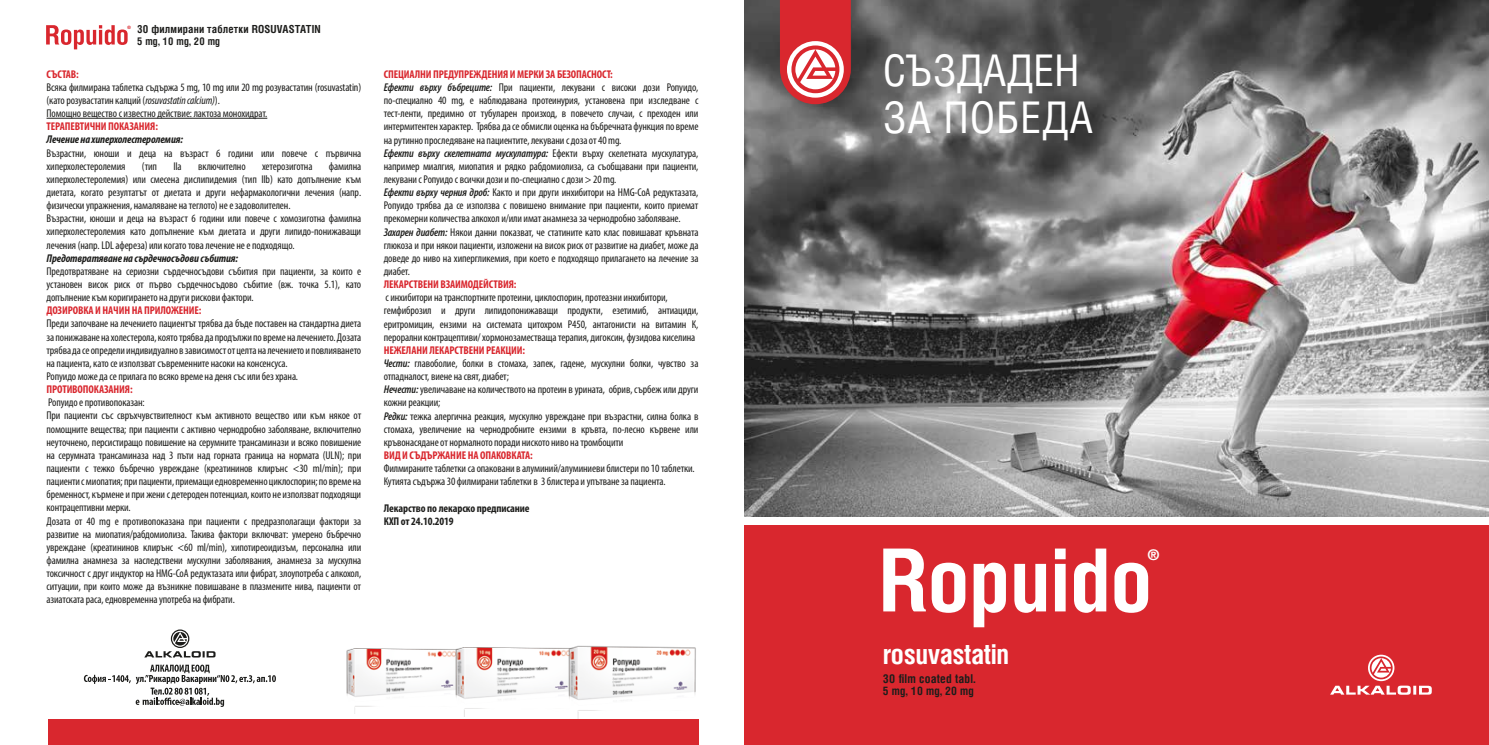
<style>
.page{position:relative;width:1489px;height:745px;background:#fff}
.page>*{position:absolute;margin:0;border:0;box-sizing:border-box;transform-origin:0 0}
.t1{font:43.75px/46.8px "Helios Cond";color:#fff}
.t2{font:700 27.38px "Helios Cond";letter-spacing:-.01em;color:#fff}
.t3{font:700 14.62px "Helios Cond";color:#fff}
.t4{font:700 12.12px "Helios Cond";letter-spacing:.015em;color:#1d1d1b}
.t5{font:700 11.75px "Helios Cond";letter-spacing:.015em;color:#1d1d1b}
.t6{font:condensed 11.25px/13.1px "Myriad Pro";letter-spacing:-.01em;color:#1d1d1b}
.t7{font:700 condensed 11.25px "Myriad Pro";letter-spacing:-.01em;color:#d9272e}
.t8{font:italic 700 condensed 11.25px "Myriad Pro";letter-spacing:-.01em;color:#1d1d1b}
.t9{font:700 condensed 11.25px/13.1px "Myriad Pro";letter-spacing:-.01em;color:#1d1d1b}
.t10{font:700 11.12px "Helios Cond";letter-spacing:.015em;color:#1d1d1b}
.t11{font:700 10.62px "Helios Cond";letter-spacing:.015em;color:#1d1d1b}
.t12{font:700 4.5px "Helios Cond";color:#d9272e}
.s1{font-style:italic}
.s2{font-weight:700;color:#d9272e}
.s3{font-weight:600;font-style:italic}
</style>
<div class="page">
<img style="left:744px;top:0;width:744px;height:517px">
<img style="left:346px;top:648px;width:107px;height:65px">
<img style="left:453px;top:647px;width:114px;height:68px">
<img style="left:567px;top:645px;width:129px;height:73px">
<div style="left:48px;top:718px;width:650px;height:26px;background:#d9272e"></div>
<div style="left:744px;top:524px;width:744px;height:220px;background:#d9272e"></div>
<svg style="left:780px;top:0;width:70px;height:104px"></svg>
<svg style="left:883px;top:548px;width:265px;height:79px"></svg>
<hr style="left:47px;top:118px;width:220px;height:1px;background:#1d1d1b">
<svg style="left:84px;top:664px;width:192px;height:42px"></svg>
<svg style="left:144px;top:629px;width:71px;height:28px"></svg>
<svg style="left:1330px;top:654px;width:101px;height:40px"></svg>
<svg style="left:46px;top:25px;width:82px;height:24px"></svg>
<p class="t10" style="left:137px;top:22px;width:185px">30 филмирани таблетки ROSUVASTATIN</p>
<p class="t11" style="left:137px;top:34px;width:85px">5 mg, 10 mg, 20 mg</p>
<p class="t12" style="left:128px;top:24px;width:5px">®</p>
<p class="t7" style="left:47px;top:67px;width:34px">СЪСТАВ:</p>
<p class="t6" style="left:47px;top:80px;width:316px">Всяка филмирана таблетка съдържа 5 mg, 10 mg или 20 mg розувастатин (rosuvastatin) (като розувастатин калций (<span class="s1">rosuvastatin calcium)</span>).<br>Помощно вещество с известно действие: лактоза монохидрат.</p>
<p class="t7" style="left:47px;top:119px;width:113px">ТЕРАПЕВТИЧНИ ПОКАЗАНИЯ:</p>
<p class="t8" style="left:47px;top:132px;width:138px">Лечение на хиперхолестеролемия:</p>
<p class="t6" style="left:47px;top:146px;width:316px">Възрастни, юноши и деца на възраст 6 години или повече с първична хиперхолестеролемия</p>
<p class="t6" style="left:47px;top:159px;width:316px;text-indent:282px">фамилна хиперхолестеролемия) или смесена дислипидемия (тип IIb) като допълнение към диетата, когато резултатът от диетата и други нефармакологични лечения (напр. физически упражнения, намаляване на теглото) не е задоволителен.<br>Възрастни, юноши и деца на възраст 6 години или повече с хомозиготна фамилна хиперхолестеролемия като допълнение към диетата и други липидо-понижаващи лечения (напр. LDL афереза ) или когато това лечение не e подходящо.</p>
<p class="t8" style="left:47px;top:251px;width:193px">Предотвратяване на сърдечносъдови събития:</p>
<p class="t6" style="left:47px;top:264px;width:316px;text-align:justify">Предотвратяване на сериозни сърдечносъдови събития при пациенти, за които е установен висок риск от първо сърдечносъдово събитие (вж. точка 5.1), като допълнение към коригирането на други рискови фактори.</p>
<p class="t7" style="left:47px;top:303px;width:156px">ДОЗИРОВКА И НАЧИН НА ПРИЛОЖЕНИЕ:</p>
<p class="t6" style="left:47px;top:317px;width:316px">Преди започване на лечението пациентът трябва да бъде поставен на стандартна диета за понижаване на холестерола, която трябва да продължи по време на лечението. Дозата трябва да се определи индивидуално в зависимост от целта на лечението и повлияването на пациента, като се използват съвременните насоки на консенсуса.<br>Ропуидо може да се прилага по всяко време на деня със или без храна.</p>
<p class="t7" style="left:47px;top:382px;width:88px">ПРОТИВОПОКАЗАНИЯ:</p>
<p class="t6" style="left:47px;top:395px;width:316px">Ропуидо е противопоказан:<br>При пациенти със свръхчувствителност към активното вещество или към някое от помощните вещества; при пациенти с активно чернодробно заболяване, включително неуточнено, персистиращо повишение на серумните трансаминази и всяко повишение на серумната трансаминаза над 3 пъти над горната граница на нормата (ULN); при пациенти с тежко бъбречно увреждане (креатининов клирънс &lt;30 ml/min); при пациенти с миопатия; при пациенти, приемащи едновременно циклоспорин; по време на бременност, кърмене и при жени с детероден потенциал, които не използват подходящи контрацептивни мерки.<br>Дозата от 40 mg е противопоказана при пациенти с предразполагащи фактори за развитие на миопатия/рабдомиолиза. Такива фактори включват: умерено бъбречно увреждане (креатининов клирънс &lt;60 ml/min), хипотиреоидизъм, персонална или фамилна анамнеза за наследствени мускулни заболявания, анамнеза за мускулна токсичност с друг индуктор на HMG-CoA редуктазата или фибрат, злоупотреба с алкохол, ситуации, при които може да възникне повишаване в плазмените нива, пациенти от азиатската раса, едновременна употреба на фибрати.</p>
<p class="t6" style="left:142px;top:159px;width:17px">(тип</p>
<p class="t6" style="left:173px;top:159px;width:10px">IIa</p>
<p class="t6" style="left:198px;top:159px;width:49px">включително</p>
<p class="t6" style="left:262px;top:159px;width:52px">хетерозиготна</p>
<p class="t6" style="left:384px;top:67px;width:316px"><span class="s2">СПЕЦИАЛНИ ПРЕДУПРЕЖДЕНИЯ И МЕРКИ ЗА БЕЗОПАСНОСТ:<br></span><span class="s3">Ефекти върху бъбреците:</span> При пациенти, лекувани с високи дози Ропуидо, по-специално 40 mg, е наблюдавана протеинурия, установена при изследване с тест-ленти, предимно от тубуларен произход, в повечето случаи, с преходен или интермитентен характер. Трябва да се обмисли оценка на бъбречната функция по време на рутинно проследяване на пациентите, лекувани с доза от 40 mg.<br><span class="s3">Ефекти върху скелетната мускулатура:</span> Ефекти върху скелетната мускулатура, например миалгия, миопатия и рядко рабдомиолиза, са съобщавани при пациенти, лекувани с Ропуидо с всички дози и по-специално с дози &gt; 20 mg.<br><span class="s3">Ефекти върху черния дроб:</span> Както и при други инхибитори на HMG-CoA редуктазата, Ропуидо трябва да се използва с повишено внимание при пациенти, които приемат прекомерни количества алкохол и/или имат анамнеза за чернодробно заболяване.<br><span class="s3">Захарен диабет:</span> Някои данни показват, че статините като клас повишават кръвната глюкоза и при някои пациенти, изложени на висок риск от развитие на диабет, може да доведе до ниво на хипергликемия, при което е подходящо прилагането на лечение за диабет.</p>
<p class="t7" style="left:384px;top:277px;width:134px">ЛЕКАРСТВЕНИ ВЗАИМОДЕЙСТВИЯ:</p>
<p class="t6" style="left:384px;top:290px;width:316px">с инхибитори на транспортните протеини, циклоспорин, протеазни инхибитори, гемфиброзил и други липидопонижаващи продукти, езетимиб, антиациди, еритромицин, ензими на системата цитохром P450, антагонисти на витамин К, перорални контрацептиви/ хормонозаместваща терапия, дигоксин, фузидова киселина</p>
<p class="t6" style="left:384px;top:343px;width:316px"><span class="s2">НЕЖЕЛАНИ ЛЕКАРСТВЕНИ РЕАКЦИИ:<br></span><span class="s3">Чести:</span> главоболие, болки в стомаха, запек, гадене, мускулни болки, чувство за отпадналост, виене на свят, диабет;<br><span class="s3">Нечести:</span> увеличаване на количеството на протеин в урината, обрив, сърбеж или други кожни реакции;<br><span class="s3">Редки:</span> тежка алергична реакция, мускулно увреждане при възрастни, силна болка в стомаха, увеличение на чернодробните ензими в кръвта, по-лесно кървене или кръвонасядане от нормалното поради ниското ниво на тромбоцити</p>
<p class="t7" style="left:384px;top:448px;width:150px">ВИД И СЪДЪРЖАНИЕ НА ОПАКОВКАТА:</p>
<p class="t6" style="left:384px;top:461px;width:312px">Филмираните таблетки са опаковани в алуминий/алуминиеви блистери по 10 таблетки.<br>Кутията съдържа 30 филмирани таблетки в 3 блистера и упътване за пациента.</p>
<p class="t9" style="left:384px;top:500px;width:147px">Лекарство по лекарско предписание<br>КХП от 24.10.2019</p>
<h1 class="t1" style="left:882px;top:47px;width:212px">СЪЗДАДЕН<br>ЗА ПОБЕДА</h1>
<h2 class="t2" style="left:882px;top:635px;width:128px">rosuvastatin</h2>
<p class="t4" style="left:882px;top:669px;width:94px">30 film coated tabl.</p>
<p class="t5" style="left:882px;top:682px;width:93px">5 mg, 10 mg, 20 mg</p>
<p class="t3" style="left:1148px;top:544px;width:12px">®</p>
</div>
